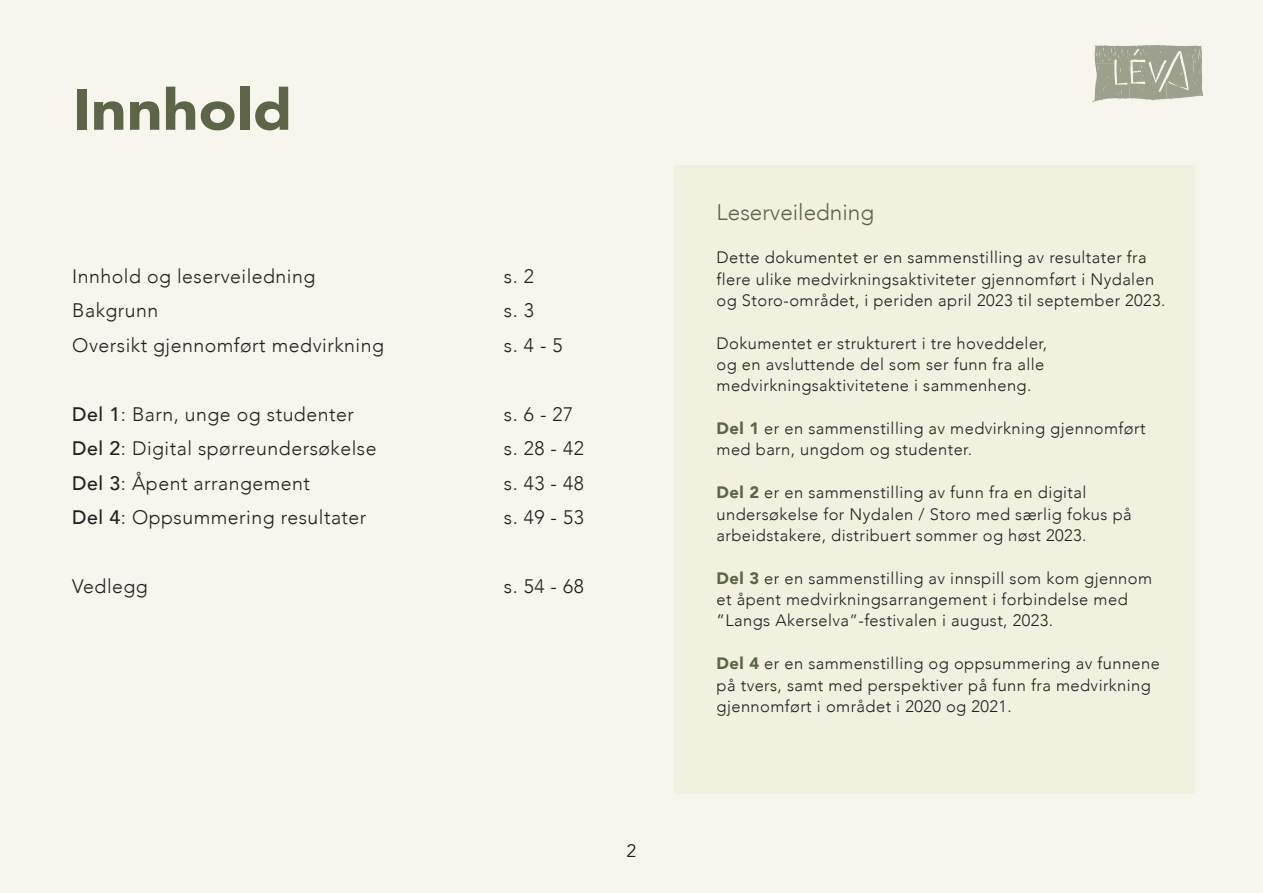
<style>
.page{position:relative;width:1263px;height:893px;background:#f7f6ec}
.page>*{position:absolute;margin:0;border:0;box-sizing:border-box;transform-origin:0 0}
.t1{font:900 57px "Avenir";color:#5c6548;scale:1.1 1}
.t2{font:300 22.5px "Avenir";color:#5a6447}
.t3{font:300 19.5px/34.5px "Avenir";letter-spacing:.025em;color:#231f20}
.t4{font:18px "Avenir";color:#231f20}
.t5{font:300 16.5px/21.3px "Avenir";letter-spacing:.025em;color:#231f20}
.s1{font-weight:500}
.s2{font-weight:900;color:#5c6548}
</style>
<div class="page">
<svg style="left:1092px;top:45px;width:111px;height:57px;background:#aeb09f"></svg>
<div style="left:674px;top:166px;width:521px;height:628px;background:#f2f0de"></div>
<p class="t1" style="left:72px;top:61px;width:202px">Innhold</p>
<p class="t3" style="left:72px;top:259px;width:245px">Innhold og leserveiledning</p>
<p class="t3" style="left:72px;top:293px;width:313px">Bakgrunn<br>Oversikt gjennomført medvirkning</p>
<p class="t3" style="left:72px;top:397px;width:306px"><span class="s1">Del 1</span>: Barn, unge og studenter<br><span class="s1">Del 2</span>: Digital spørreundersøkelse</p>
<p class="t3" style="left:72px;top:466px;width:239px"><span class="s1">Del 3</span>: Åpent arrangement</p>
<p class="t3" style="left:72px;top:500px;width:296px"><span class="s1">Del 4</span>: Oppsummering resultater</p>
<p class="t3" style="left:72px;top:569px;width:77px">Vedlegg</p>
<p class="t3" style="left:504px;top:259px;width:32px">s. 2</p>
<p class="t3" style="left:504px;top:293px;width:60px">s. 3<br>s. 4 - 5</p>
<p class="t3" style="left:504px;top:397px;width:71px">s. 6 - 27</p>
<p class="t3" style="left:504px;top:431px;width:82px">s. 28 - 42 s. 43 - 48</p>
<p class="t3" style="left:504px;top:500px;width:82px">s. 49 - 53</p>
<p class="t3" style="left:504px;top:569px;width:82px">s. 54 - 68</p>
<p class="t4" style="left:626px;top:840px;width:12px">2</p>
<p class="t2" style="left:716px;top:199px;width:159px">Leserveiledning</p>
<p class="t5" style="left:716px;top:247px;width:450px">Dette dokumentet er en sammenstilling av resultater fra flere ulike medvirkningsaktiviteter gjennomført i Nydalen og Storo-området, i periden april 2023 til september 2023.</p>
<p class="t5" style="left:716px;top:332px;width:332px">Dokumentet er strukturert i tre hoveddeler, og en avsluttende del som ser funn fra alle medvirkningsaktivitetene i sammenheng.</p>
<p class="t5" style="left:716px;top:418px;width:430px"><span class="s2">Del 1</span> er en sammenstilling av medvirkning gjennomført med barn, ungdom og studenter.</p>
<p class="t5" style="left:716px;top:482px;width:417px"><span class="s2">Del 2</span> er en sammenstilling av funn fra en digital undersøkelse for Nydalen / Storo med særlig fokus på arbeidstakere, distribuert sommer og høst 2023.</p>
<p class="t5" style="left:716px;top:567px;width:437px"><span class="s2">Del 3</span> er en sammenstilling av innspill som kom gjennom et åpent medvirkningsarrangement i forbindelse med ”Langs Akerselva”-festivalen i august, 2023.</p>
<p class="t5" style="left:716px;top:653px;width:445px"><span class="s2">Del 4</span> er en sammenstilling og oppsummering av funnene på tvers, samt med perspektiver på funn fra medvirkning gjennomført i området i 2020 og 2021.</p>
</div>
